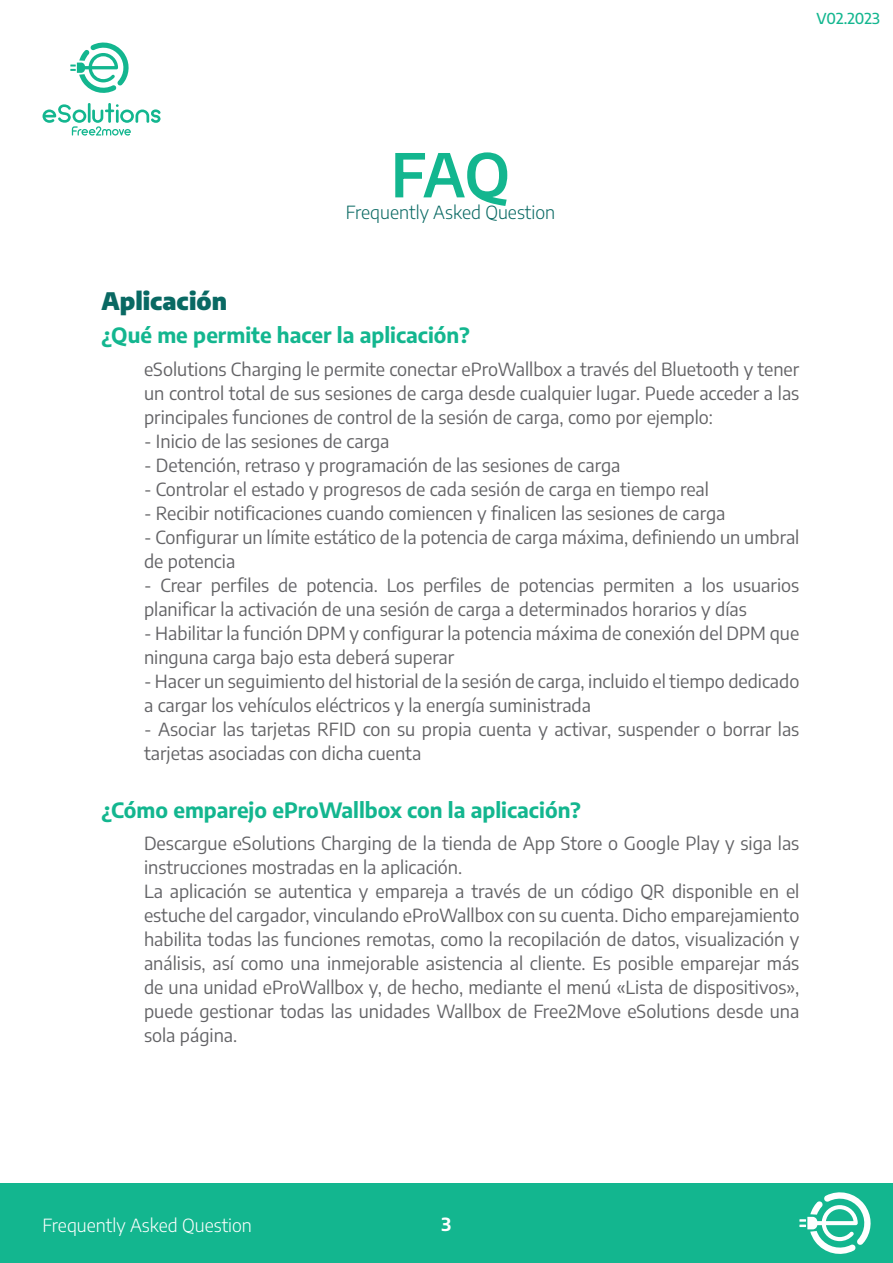
<style>
.page{position:relative;width:893px;height:1263px;background:#fff}
.page>*{position:absolute;margin:0;border:0;box-sizing:border-box;transform-origin:0 0}
.t1{font:600 60px "Encode Sans";color:#13b68f}
.t2{font:900 24px "Encode Sans";color:#096963}
.t3{font:700 21px "Encode Sans";color:#13b68f}
.t4{font:18px/24px "Encode Sans";color:#636366}
.t5{font:300 18px "Encode Sans";color:#096963}
.t6{font:300 18px "Encode Sans";color:#fff}
.t7{font:700 18px "Encode Sans";color:#fff}
.t8{font:500 15px "Encode Sans";color:#13b68f}
</style>
<div class="page">
<div style="left:0;top:1183px;width:893px;height:80px;background:#13b68f"></div>
<svg style="left:70px;top:42px;width:59px;height:51px"></svg>
<svg style="left:43px;top:103px;width:118px;height:33px"></svg>
<svg style="left:799px;top:1192px;width:72px;height:62px"></svg>
<p class="t8" style="left:816px;top:8px;width:65px">V02.2023</p>
<h1 class="t1" style="left:391px;top:134px;width:121px">FAQ</h1>
<p class="t5" style="left:346px;top:200px;width:211px">Frequently Asked Question</p>
<h2 class="t2" style="left:102px;top:284px;width:127px">Aplicación</h2>
<p class="t3" style="left:102px;top:321px;width:370px">¿Qué me permite hacer la aplicación?</p>
<p class="t4" style="left:144px;top:356px;width:657px;text-align:justify">eSolutions Charging le permite conectar eProWallbox a través del Bluetooth y tener un control total de sus sesiones de carga desde cualquier lugar. Puede acceder a las principales funciones de control de la sesión de carga, como por ejemplo:</p>
<p class="t4" style="left:144px;top:428px;width:247px">- Inicio de las sesiones de carga</p>
<p class="t4" style="left:144px;top:452px;width:478px">- Detención, retraso y programación de las sesiones de carga</p>
<p class="t4" style="left:144px;top:476px;width:566px">- Controlar el estado y progresos de cada sesión de carga en tiempo real</p>
<p class="t4" style="left:144px;top:500px;width:583px">- Recibir notificaciones cuando comiencen y finalicen las sesiones de carga</p>
<p class="t4" style="left:144px;top:524px;width:657px">- Configurar un límite estático de la potencia de carga máxima, definiendo un umbral de potencia</p>
<p class="t4" style="left:144px;top:572px;width:657px">- Crear perfiles de potencia. Los perfiles de potencias permiten a los usuarios planificar la activación de una sesión de carga a determinados horarios y días</p>
<p class="t4" style="left:144px;top:620px;width:657px">- Habilitar la función DPM y configurar la potencia máxima de conexión del DPM que ninguna carga bajo esta deberá superar</p>
<p class="t4" style="left:144px;top:668px;width:657px">- Hacer un seguimiento del historial de la sesión de carga, incluido el tiempo dedicado a cargar los vehículos eléctricos y la energía suministrada</p>
<p class="t4" style="left:144px;top:716px;width:657px">- Asociar las tarjetas RFID con su propia cuenta y activar, suspender o borrar las tarjetas asociadas con dicha cuenta</p>
<p class="t3" style="left:102px;top:795px;width:481px">¿Cómo emparejo eProWallbox con la aplicación?</p>
<p class="t4" style="left:144px;top:831px;width:657px">Descargue eSolutions Charging de la tienda de App Store o Google Play y siga las instrucciones mostradas en la aplicación.<br>La aplicación se autentica y empareja a través de un código QR disponible en el estuche del cargador, vinculando eProWallbox con su cuenta. Dicho emparejamiento habilita todas las funciones remotas, como la recopilación de datos, visualización y análisis, así como una inmejorable asistencia al cliente. Es posible emparejar más de una unidad eProWallbox y, de hecho, mediante el menú «Lista de dispositivos», puede gestionar todas las unidades Wallbox de Free2Move eSolutions desde una sola página.</p>
<p class="t6" style="left:43px;top:1213px;width:211px">Frequently Asked Question</p>
<p class="t7" style="left:442px;top:1212px;width:11px">3</p>
</div>
